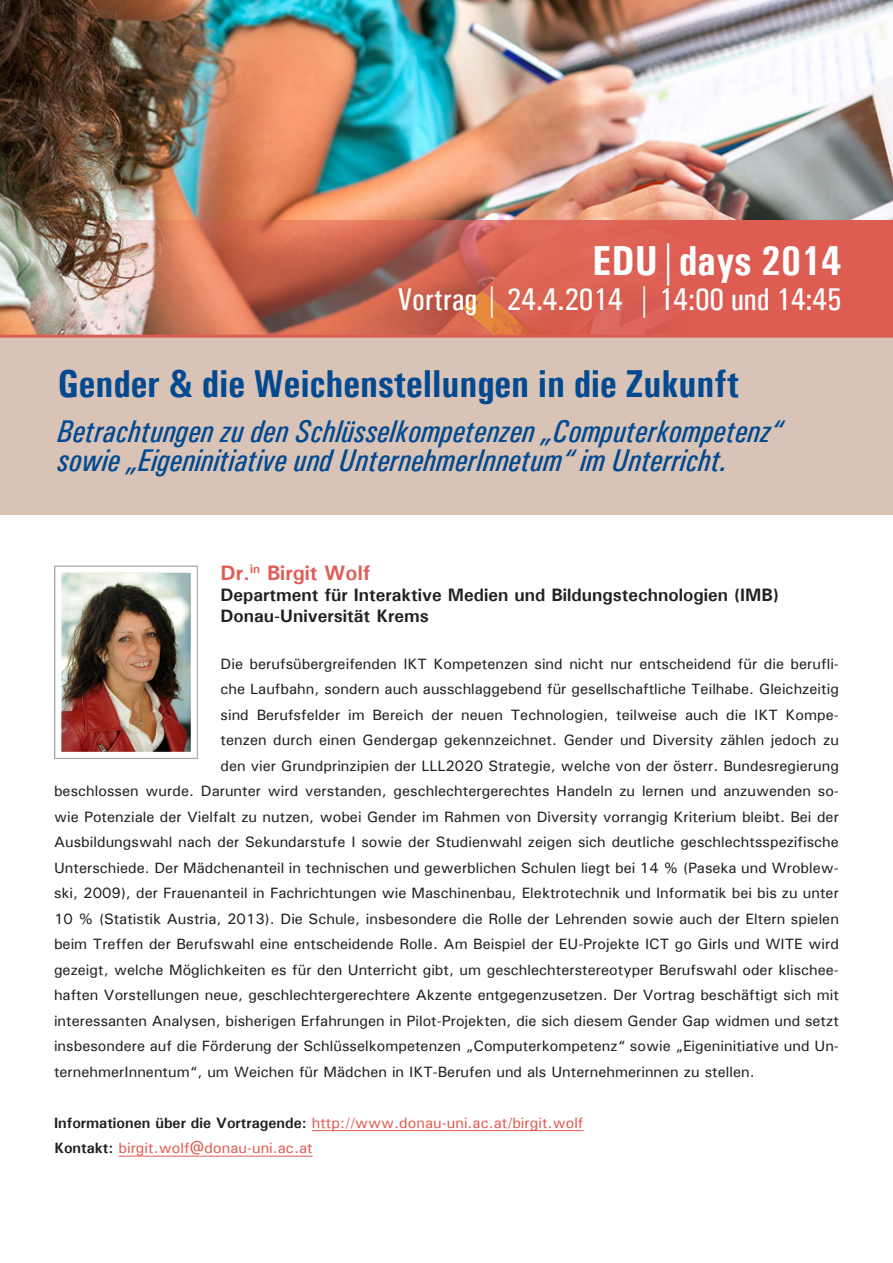
<style>
.page{position:relative;width:893px;height:1263px;background:#fff}
.page>*{position:absolute;margin:0;border:0;box-sizing:border-box;transform-origin:0 0}
.fuss{font:700 condensed 42px "Univers";color:#fff}
.überschrift{font:700 condensed 39px "Univers";color:#014990}
.überschrift-2{font:italic 500 condensed 31.5px/28.5px "Univers";color:#014990}
.fuss-2{font:500 condensed 31.5px "Univers";color:#fff}
.t1{font:700 21px "Univers";color:#de5d53}
.t2{font:700 18px "Univers";color:#231f20}
.t3{font:15px "Univers";color:#231f20}
.t4{font:15px "Univers";color:#de5d53}
.s1{font-weight:700;color:#231f20}
</style>
<div class="page">
<img style="left:0;top:0;width:893px;height:220px">
<div style="left:0;top:335px;width:893px;height:180px;background:#d9c3b6"></div>
<img style="left:0;top:220px;width:893px;height:115px">
<hr style="left:0;top:335px;width:893px;height:3px;background:#de5d53">
<hr style="left:312px;top:1130px;width:272px;height:1px;background:#de5d53">
<hr style="left:118px;top:1156px;width:195px;height:1px;background:#de5d53">
<img style="left:54px;top:565px;width:144px;height:194px">
<p class="fuss" style="left:592px;top:235px;width:251px">EDU|days 2014</p>
<p class="fuss-2" style="left:398px;top:281px;width:445px">Vortrag | 24.4.2014 | 14:00 und 14:45</p>
<p class="überschrift" style="left:57px;top:360px;width:683px">Gender &amp; die Weichenstellungen in die Zukunft</p>
<p class="überschrift-2" style="left:57px;top:417px;width:726px">Betrachtungen zu den Schlüsselkompetenzen „Computerkompetenz“ sowie „Eigeninitiative und UnternehmerInnetum“ im Unterricht.</p>
<p class="t1" style="left:221px;top:560px;width:151px">Dr.<sup>in</sup> Birgit Wolf</p>
<p class="t2" style="left:221px;top:584px;width:560px">Department für Interaktive Medien und Bildungstechnologien (IMB)</p>
<p class="t2" style="left:221px;top:605px;width:210px">Donau-Universität Krems</p>
<p class="t3" style="left:221px;top:654px;width:620px">Die berufsübergreifenden IKT Kompetenzen sind nicht nur entscheidend für die berufli-</p>
<p class="t3" style="left:221px;top:680px;width:620px">che Laufbahn, sondern auch ausschlaggebend für gesellschaftliche Teilhabe. Gleichzeitig</p>
<p class="t3" style="left:221px;top:705px;width:620px">sind Berufsfelder im Bereich der neuen Technologien, teilweise auch die IKT Kompe-</p>
<p class="t3" style="left:221px;top:731px;width:620px">tenzen durch einen Gendergap gekennzeichnet. Gender und Diversity zählen jedoch zu</p>
<p class="t3" style="left:221px;top:756px;width:620px">den vier Grundprinzipien der LLL2020 Strategie, welche von der österr. Bundesregierung</p>
<p class="t3" style="left:54px;top:782px;width:786px">beschlossen wurde. Darunter wird verstanden, geschlechtergerechtes Handeln zu lernen und anzuwenden so-</p>
<p class="t3" style="left:54px;top:807px;width:786px">wie Potenziale der Vielfalt zu nutzen, wobei Gender im Rahmen von Diversity vorrangig Kriterium bleibt. Bei der</p>
<p class="t3" style="left:54px;top:833px;width:786px">Ausbildungswahl nach der Sekundarstufe I sowie der Studienwahl zeigen sich deutliche geschlechtsspezifische</p>
<p class="t3" style="left:54px;top:858px;width:786px">Unterschiede. Der Mädchenanteil in technischen und gewerblichen Schulen liegt bei 14 % (Paseka und Wroblew-</p>
<p class="t3" style="left:54px;top:884px;width:786px">ski, 2009), der Frauenanteil in Fachrichtungen wie Maschinenbau, Elektrotechnik und Informatik bei bis zu unter</p>
<p class="t3" style="left:54px;top:909px;width:786px">10 % (Statistik Austria, 2013). Die Schule, insbesondere die Rolle der Lehrenden sowie auch der Eltern spielen</p>
<p class="t3" style="left:54px;top:935px;width:786px">beim Treffen der Berufswahl eine entscheidende Rolle. Am Beispiel der EU-Projekte ICT go Girls und WITE wird</p>
<p class="t3" style="left:54px;top:960px;width:786px">gezeigt, welche Möglichkeiten es für den Unterricht gibt, um geschlechterstereotyper Berufswahl oder klischee-</p>
<p class="t3" style="left:54px;top:986px;width:786px">haften Vorstellungen neue, geschlechtergerechtere Akzente entgegenzusetzen. Der Vortrag beschäftigt sich mit</p>
<p class="t3" style="left:54px;top:1011px;width:786px">interessanten Analysen, bisherigen Erfahrungen in Pilot-Projekten, die sich diesem Gender Gap widmen und setzt</p>
<p class="t3" style="left:54px;top:1037px;width:786px">insbesondere auf die Förderung der Schlüsselkompetenzen „Computerkompetenz“ sowie „Eigeninitiative und Un-</p>
<p class="t3" style="left:54px;top:1062px;width:702px">ternehmerInnentum“, um Weichen für Mädchen in IKT-Berufen und als Unternehmerinnen zu stellen.</p>
<p class="t4" style="left:54px;top:1113px;width:531px"><span class="s1">Informationen über die Vortragende:</span> http://www.donau-uni.ac.at/birgit.wolf</p>
<p class="t4" style="left:54px;top:1139px;width:260px"><span class="s1">Kontakt:</span> birgit.wolf@donau-uni.ac.at</p>
</div>
